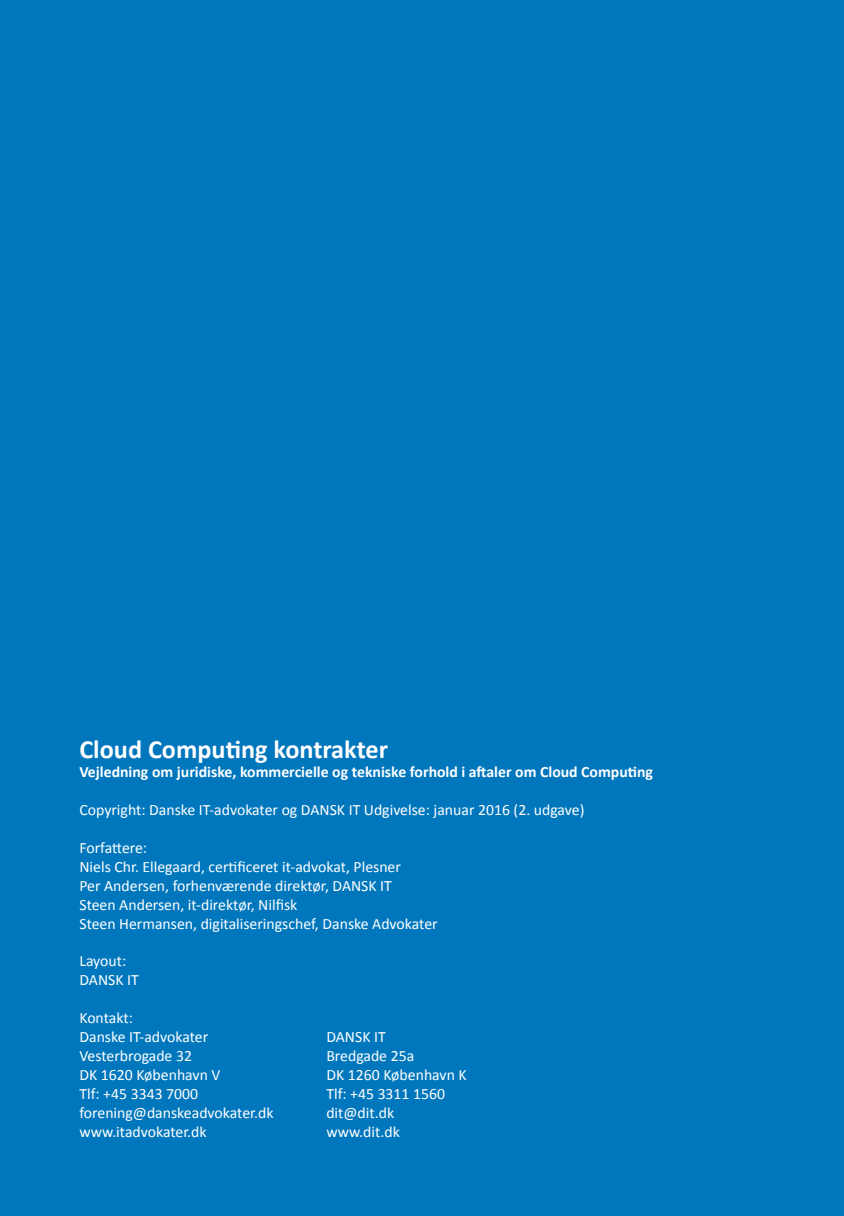
<style>
.page{position:relative;width:844px;height:1216px;background:#fff}
.page>*{position:absolute;margin:0;border:0;box-sizing:border-box;transform-origin:0 0}
.t1{font:700 26.25px "Calibri";color:#fff}
.t2{font:15.75px "Calibri";color:#fff}
.t3{font:700 15.75px "Calibri";color:#fff}
</style>
<div class="page">
<div style="left:0;top:0;width:843px;height:1215px;background:#0077bd"></div>
<p class="t1" style="left:79px;top:732px;width:310px">Cloud Computing kontrakter</p>
<p class="t3" style="left:79px;top:762px;width:575px">Vejledning om juridiske, kommercielle og tekniske forhold i aftaler om Cloud Computing</p>
<p class="t2" style="left:79px;top:800px;width:506px">Copyright: Danske IT-advokater og DANSK IT Udgivelse: januar 2016 (2. udgave)</p>
<p class="t2" style="left:79px;top:837px;width:69px">Forfattere:</p>
<p class="t2" style="left:79px;top:856px;width:323px">Niels Chr. Ellegaard, certificeret it-advokat, Plesner</p>
<p class="t2" style="left:79px;top:875px;width:314px">Per Andersen, forhenværende direktør, DANSK IT</p>
<p class="t2" style="left:79px;top:894px;width:219px">Steen Andersen, it-direktør, Nilfisk</p>
<p class="t2" style="left:79px;top:913px;width:359px">Steen Hermansen, digitaliseringschef, Danske Advokater</p>
<p class="t2" style="left:79px;top:951px;width:48px">Layout:</p>
<p class="t2" style="left:79px;top:970px;width:61px">DANSK IT</p>
<p class="t2" style="left:79px;top:1007px;width:55px">Kontakt:</p>
<p class="t2" style="left:79px;top:1026px;width:130px">Danske IT-advokater</p>
<p class="t2" style="left:326px;top:1026px;width:61px">DANSK IT</p>
<p class="t2" style="left:79px;top:1045px;width:114px">Vesterbrogade 32</p>
<p class="t2" style="left:326px;top:1045px;width:89px">Bredgade 25a</p>
<p class="t2" style="left:79px;top:1064px;width:142px">DK 1620 København V</p>
<p class="t2" style="left:326px;top:1064px;width:142px">DK 1260 København K</p>
<p class="t2" style="left:79px;top:1083px;width:120px">Tlf: +45 3343 7000</p>
<p class="t2" style="left:326px;top:1083px;width:120px">Tlf: +45 3311 1560</p>
<p class="t2" style="left:79px;top:1102px;width:195px">forening@danskeadvokater.dk</p>
<p class="t2" style="left:326px;top:1102px;width:69px">dit@dit.dk</p>
<p class="t2" style="left:79px;top:1121px;width:129px">www.itadvokater.dk</p>
<p class="t2" style="left:326px;top:1121px;width:75px">www.dit.dk</p>
</div>
